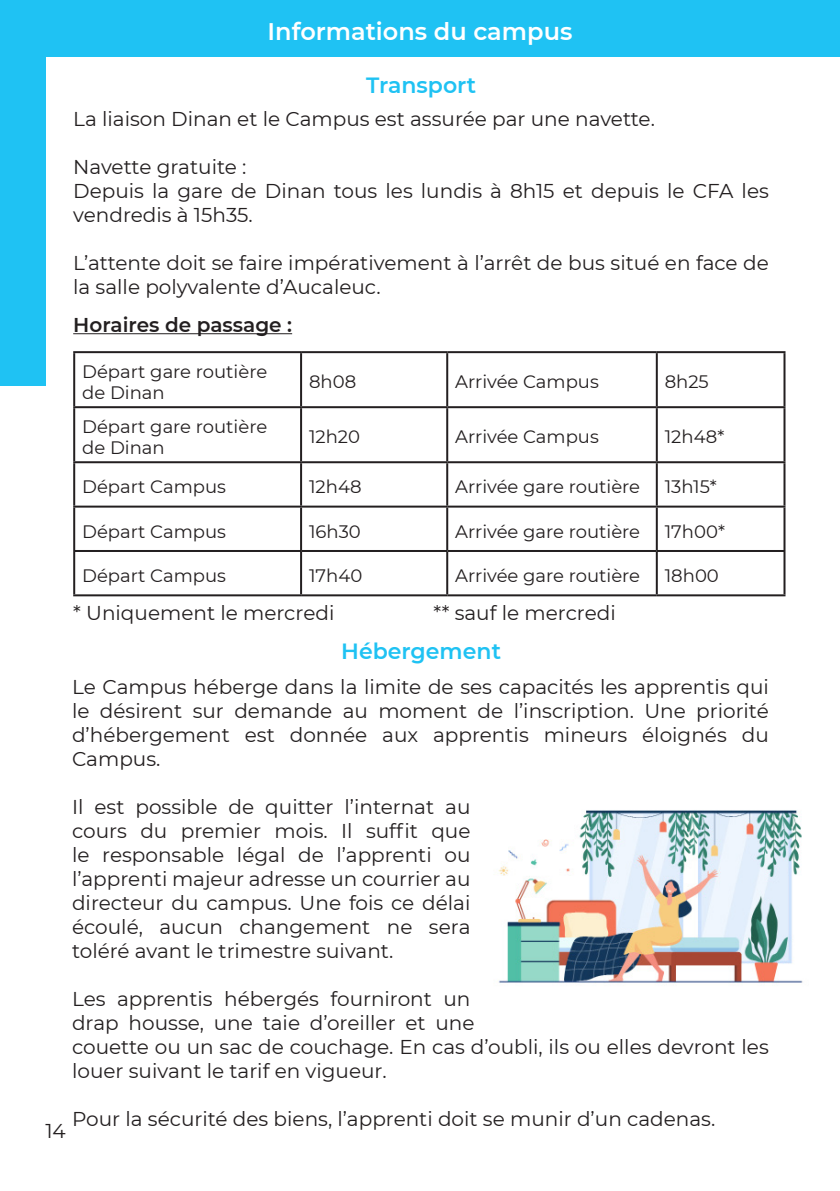
<style>
.page{position:relative;width:840px;height:1191px;background:#fff}
.page>*{position:absolute;margin:0;border:0;box-sizing:border-box;transform-origin:0 0}
.t1{font:600 24px "Montserrat";color:#fff}
.t2{font:600 22px "Montserrat";color:#1fc2f3}
.t3{font:20px/24px "Montserrat";color:#231f20}
.t4{font:600 20px "Montserrat";color:#231f20}
.t5{font:18px/21.6px "Montserrat";color:#231f20}
</style>
<div class="page">
<div style="left:0;top:0;width:45px;height:386px;background:#1fc2f3"></div>
<div style="left:0;top:0;width:839px;height:57px;background:#1fc2f3"></div>
<img style="left:498px;top:810px;width:305px;height:173px">
<hr style="left:73px;top:333px;width:219px;height:1px;background:#231f20">
<hr style="left:73px;top:351px;width:228px;height:2px;background:#231f20">
<hr style="left:73px;top:353px;width:2px;height:53px;background:#231f20">
<hr style="left:301px;top:351px;width:146px;height:2px;background:#231f20">
<hr style="left:300px;top:353px;width:2px;height:53px;background:#231f20">
<hr style="left:447px;top:351px;width:209px;height:2px;background:#231f20">
<hr style="left:446px;top:353px;width:2px;height:53px;background:#231f20">
<hr style="left:656px;top:351px;width:129px;height:2px;background:#231f20">
<hr style="left:655px;top:353px;width:2px;height:53px;background:#231f20">
<hr style="left:783px;top:353px;width:2px;height:53px;background:#231f20">
<hr style="left:73px;top:406px;width:228px;height:2px;background:#231f20">
<hr style="left:73px;top:408px;width:2px;height:53px;background:#231f20">
<hr style="left:301px;top:406px;width:146px;height:2px;background:#231f20">
<hr style="left:300px;top:408px;width:2px;height:53px;background:#231f20">
<hr style="left:447px;top:406px;width:209px;height:2px;background:#231f20">
<hr style="left:446px;top:408px;width:2px;height:53px;background:#231f20">
<hr style="left:656px;top:406px;width:129px;height:2px;background:#231f20">
<hr style="left:655px;top:408px;width:2px;height:53px;background:#231f20">
<hr style="left:783px;top:408px;width:2px;height:53px;background:#231f20">
<hr style="left:73px;top:461px;width:228px;height:2px;background:#231f20">
<hr style="left:73px;top:463px;width:2px;height:42px;background:#231f20">
<hr style="left:301px;top:461px;width:146px;height:2px;background:#231f20">
<hr style="left:300px;top:463px;width:2px;height:42px;background:#231f20">
<hr style="left:447px;top:461px;width:209px;height:2px;background:#231f20">
<hr style="left:446px;top:463px;width:2px;height:42px;background:#231f20">
<hr style="left:656px;top:461px;width:129px;height:2px;background:#231f20">
<hr style="left:655px;top:463px;width:2px;height:42px;background:#231f20">
<hr style="left:783px;top:463px;width:2px;height:42px;background:#231f20">
<hr style="left:73px;top:505px;width:228px;height:2px;background:#231f20">
<hr style="left:73px;top:507px;width:2px;height:43px;background:#231f20">
<hr style="left:301px;top:505px;width:146px;height:2px;background:#231f20">
<hr style="left:300px;top:507px;width:2px;height:43px;background:#231f20">
<hr style="left:447px;top:505px;width:209px;height:2px;background:#231f20">
<hr style="left:446px;top:507px;width:2px;height:43px;background:#231f20">
<hr style="left:656px;top:505px;width:129px;height:2px;background:#231f20">
<hr style="left:655px;top:507px;width:2px;height:43px;background:#231f20">
<hr style="left:783px;top:507px;width:2px;height:43px;background:#231f20">
<hr style="left:73px;top:550px;width:228px;height:2px;background:#231f20">
<hr style="left:73px;top:552px;width:2px;height:42px;background:#231f20">
<hr style="left:301px;top:550px;width:146px;height:2px;background:#231f20">
<hr style="left:300px;top:552px;width:2px;height:42px;background:#231f20">
<hr style="left:447px;top:550px;width:209px;height:2px;background:#231f20">
<hr style="left:446px;top:552px;width:2px;height:42px;background:#231f20">
<hr style="left:656px;top:550px;width:129px;height:2px;background:#231f20">
<hr style="left:655px;top:552px;width:2px;height:42px;background:#231f20">
<hr style="left:783px;top:552px;width:2px;height:42px;background:#231f20">
<hr style="left:73px;top:594px;width:228px;height:2px;background:#231f20">
<hr style="left:301px;top:594px;width:146px;height:2px;background:#231f20">
<hr style="left:447px;top:594px;width:209px;height:2px;background:#231f20">
<hr style="left:656px;top:594px;width:129px;height:2px;background:#231f20">
<p class="t1" style="left:267px;top:14px;width:306px">Informations du campus</p>
<p class="t2" style="left:366px;top:69px;width:111px">Transport</p>
<p class="t3" style="left:73px;top:106px;width:583px">La liaison Dinan et le Campus est assurée par une navette.</p>
<p class="t3" style="left:73px;top:154px;width:174px">Navette gratuite :</p>
<p class="t3" style="left:73px;top:178px;width:696px">Depuis la gare de Dinan tous les lundis à 8h15 et depuis le CFA les vendredis à 15h35.</p>
<p class="t3" style="left:73px;top:250px;width:696px">L’attente doit se faire impérativement à l’arrêt de bus situé en face de la salle polyvalente d’Aucaleuc.</p>
<p class="t4" style="left:73px;top:311px;width:220px">Horaires de passage :</p>
<p class="t5" style="left:82px;top:360px;width:186px">Départ gare routière de Dinan</p>
<p class="t5" style="left:309px;top:370px;width:49px">8h08</p>
<p class="t5" style="left:455px;top:370px;width:145px">Arrivée Campus</p>
<p class="t5" style="left:664px;top:370px;width:45px">8h25</p>
<p class="t5" style="left:82px;top:415px;width:186px">Départ gare routière de Dinan</p>
<p class="t5" style="left:309px;top:425px;width:52px">12h20</p>
<p class="t5" style="left:455px;top:425px;width:145px">Arrivée Campus</p>
<p class="t5" style="left:664px;top:425px;width:61px">12h48*</p>
<p class="t5" style="left:82px;top:475px;width:145px">Départ Campus</p>
<p class="t5" style="left:309px;top:475px;width:54px">12h48</p>
<p class="t5" style="left:455px;top:475px;width:186px">Arrivée gare routière</p>
<p class="t5" style="left:664px;top:475px;width:53px">13h15*</p>
<p class="t5" style="left:82px;top:519px;width:145px">Départ Campus</p>
<p class="t5" style="left:309px;top:519px;width:53px">16h30</p>
<p class="t5" style="left:455px;top:519px;width:186px">Arrivée gare routière</p>
<p class="t5" style="left:664px;top:519px;width:62px">17h00*</p>
<p class="t5" style="left:82px;top:564px;width:145px">Départ Campus</p>
<p class="t5" style="left:309px;top:564px;width:55px">17h40</p>
<p class="t5" style="left:455px;top:564px;width:186px">Arrivée gare routière</p>
<p class="t5" style="left:664px;top:564px;width:55px">18h00</p>
<p class="t3" style="left:73px;top:600px;width:262px">* Uniquement le mercredi</p>
<p class="t3" style="left:433px;top:600px;width:183px">** sauf le mercredi</p>
<p class="t2" style="left:341px;top:635px;width:161px">Hébergement</p>
<p class="t3" style="left:72px;top:674px;width:698px;text-align:justify">Le Campus héberge dans la limite de ses capacités les apprentis qui le désirent sur demande au moment de l’inscription. Une priorité d’hébergement est donnée aux apprentis mineurs éloignés du Campus.</p>
<p class="t3" style="left:72px;top:794px;width:400px;text-align:justify">Il est possible de quitter l’internat au cours du premier mois. Il suffit que le responsable légal de l’apprenti ou l’apprenti majeur adresse un courrier au directeur du campus. Une fois ce délai écoulé, aucun changement ne sera toléré avant le trimestre suivant.</p>
<p class="t3" style="left:72px;top:986px;width:697px">Les apprentis hébergés fourniront un<br>drap housse, une taie d’oreiller et une<br>couette ou un sac de couchage. En cas d’oubli, ils ou elles devront les louer suivant le tarif en vigueur.</p>
<p class="t3" style="left:72px;top:1106px;width:644px">Pour la sécurité des biens, l’apprenti doit se munir d’un cadenas.</p>
<p class="t3" style="left:45px;top:1118px;width:22px">14</p>
</div>
